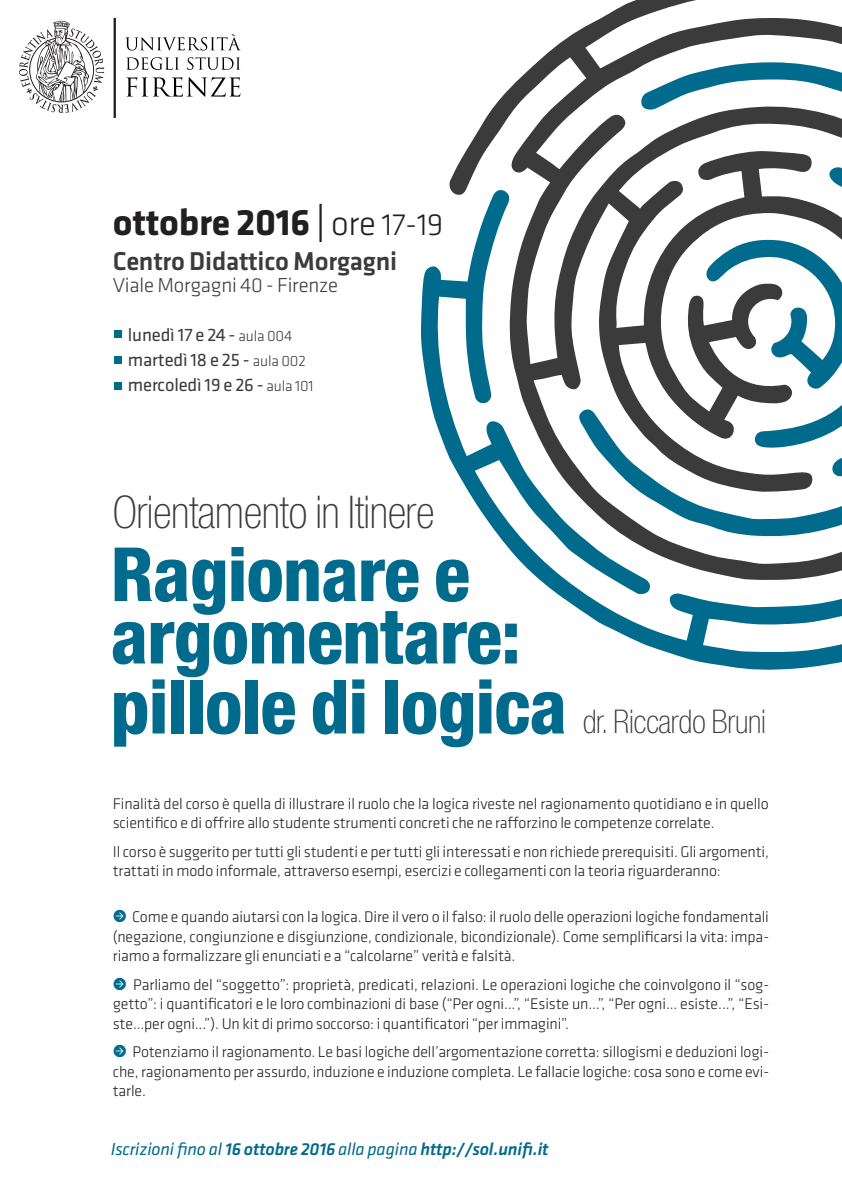
<style>
.page{position:relative;width:842px;height:1191px;background:#fff}
.page>*{position:absolute;margin:0;border:0;box-sizing:border-box;transform-origin:0 0}
.t1{font:800 condensed 74.9px "Helvetica Neue LT Pro";letter-spacing:-.01em;color:#006b8c}
.t2{font:100 condensed 45.2px "Helvetica Neue LT Pro";letter-spacing:-.01em;color:#3b3b3b}
.t3{font:700 38.2px "Klavika";letter-spacing:-.01em;color:#231f20}
.t4{font:100 condensed 32.7px "Helvetica Neue LT Pro";letter-spacing:-.01em;color:#3b3b3b}
.t5{font:500 26.8px "Klavika";letter-spacing:-.01em;color:#3b3b3b}
.t6{font:300 20.9px "Klavika";letter-spacing:-.01em;color:#3b3b3b}
.t7{font:18.7px "Klavika";letter-spacing:-.01em;color:#3b3b3b}
.t8{font:italic 500 18px "Klavika";letter-spacing:-.01em;color:#006b8c}
.t9{font:300 16px/19.5px "Klavika";letter-spacing:-.01em;color:#231f20;text-align:justify}
.s1{font-weight:400}
.s2{font-weight:300;font-size:35.4px}
.s3{font-weight:300;font-size:31.7px}
.s4{font-weight:300;font-size:15.4px}
.s5{font-size:18px;color:#006b8c}
</style>
<div class="page">
<hr style="left:114px;top:18px;width:2px;height:100px;background:#231f20">
<svg style="left:126px;top:77px;width:114px;height:20px"></svg>
<svg style="left:126px;top:57px;width:114px;height:13px"></svg>
<svg style="left:125px;top:34px;width:116px;height:17px"></svg>
<svg style="left:19px;top:20px;width:85px;height:93px"></svg>
<svg style="left:421px;top:266px;width:421px;height:404px"></svg>
<svg style="left:449px;top:0;width:393px;height:580px"></svg>
<div style="left:114px;top:330px;width:8px;height:8px;background:#006b8c"></div>
<div style="left:114px;top:356px;width:8px;height:8px;background:#006b8c"></div>
<div style="left:114px;top:382px;width:8px;height:8px;background:#006b8c"></div>
<p class="t3" style="left:113px;top:201px;width:332px">ottobre 2016 <span class="s1">|</span> <span class="s2">ore</span> <span class="s3">17-19</span></p>
<p class="t5" style="left:113px;top:246px;width:286px">Centro Didattico Morgagni</p>
<p class="t6" style="left:113px;top:273px;width:227px">Viale Morgagni 40 - Firenze</p>
<p class="t7" style="left:128px;top:324px;width:166px">lunedì 17 e 24 - <span class="s4">aula 004</span></p>
<p class="t7" style="left:128px;top:349px;width:179px">martedì 18 e 25 - <span class="s4">aula 002</span></p>
<p class="t7" style="left:128px;top:374px;width:187px">mercoledì 19 e 26 - <span class="s4">aula 101</span></p>
<p class="t2" style="left:113px;top:486px;width:323px">Orientamento in Itinere</p>
<p class="t1" style="left:111px;top:528px;width:361px">Ragionare e</p>
<p class="t1" style="left:111px;top:591px;width:411px">argomentare:</p>
<p class="t1" style="left:111px;top:661px;width:458px">pillole di logica</p>
<p class="t4" style="left:583px;top:702px;width:185px">dr. Riccardo Bruni</p>
<p class="t9" style="left:113px;top:794px;width:657px">Finalità del corso è quella di illustrare il ruolo che la logica riveste nel ragionamento quotidiano e in quello scientifico e di offrire allo studente strumenti concreti che ne rafforzino le competenze correlate.</p>
<p class="t9" style="left:113px;top:842px;width:658px">Il corso è suggerito per tutti gli studenti e per tutti gli interessati e non richiede prerequisiti. Gli argomenti, trattati in modo informale, attraverso esempi, esercizi e collegamenti con la teoria riguarderanno:</p>
<p class="t9" style="left:113px;top:907px;width:658px"><span class="s5">•</span> Come e quando aiutarsi con la logica. Dire il vero o il falso: il ruolo delle operazioni logiche fondamentali (negazione, congiunzione e disgiunzione, condizionale, bicondizionale). Come semplificarsi la vita: impa&shy;riamo a formalizzare gli enunciati e a “calcolarne” verità e falsità.</p>
<p class="t9" style="left:113px;top:974px;width:658px"><span class="s5">•</span> Parliamo del “soggetto”: proprietà, predicati, relazioni. Le operazioni logiche che coinvolgono il “sog&shy;getto”: i quantificatori e le loro combinazioni di base (“Per ogni...”, “Esiste un...”, “Per ogni... esiste...”, “Esi&shy;ste...per ogni...”). Un kit di primo soccorso: i quantificatori “per immagini”.</p>
<p class="t9" style="left:113px;top:1042px;width:658px"><span class="s5">•</span> Potenziamo il ragionamento. Le basi logiche dell’argomentazione corretta: sillogismi e deduzioni logi&shy;che, ragionamento per assurdo, induzione e induzione completa. Le fallacie logiche: cosa sono e come evi&shy;tarle.</p>
<p class="t8" style="left:111px;top:1139px;width:439px"><span class="s1">Iscrizioni fino al</span> 16 ottobre 2016 <span class="s1">alla pagina</span> http://sol.unifi.it</p>
</div>
